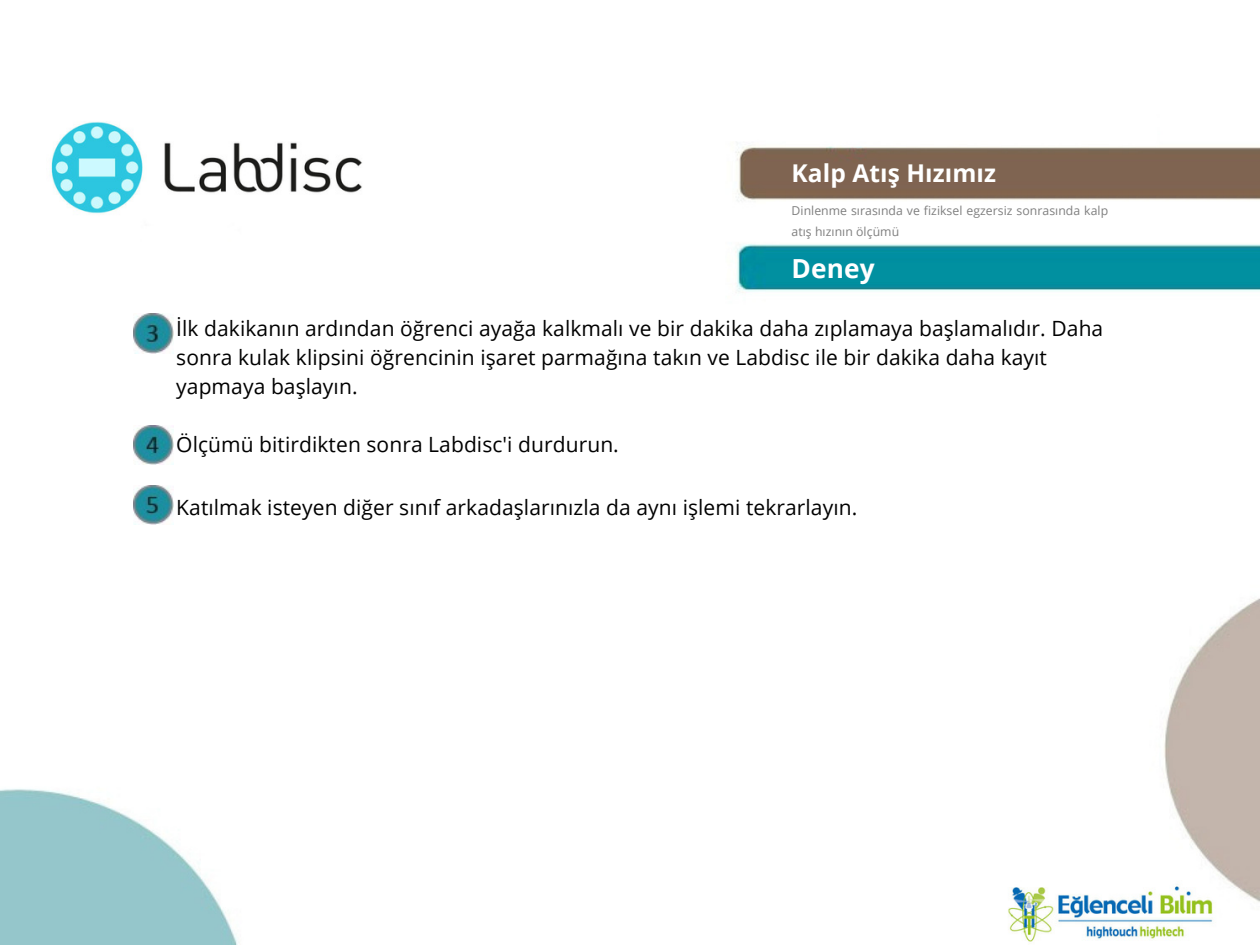
<style>
.page{position:relative;width:1260px;height:945px;background:#fff}
.page>*{position:absolute;margin:0;border:0;box-sizing:border-box;transform-origin:0 0}
.t1{font:700 26.25px "Open Sans";letter-spacing:.005em;color:#fff}
.t2{font:700 24.5px "Open Sans";letter-spacing:.005em;color:#fff}
.t3{font:21px/28.9px "Open Sans";letter-spacing:.005em;color:#000}
.t4{font:12.25px/21px "Open Sans";letter-spacing:.005em;color:#7f7f7f}
</style>
<div class="page">
<img style="left:0;top:121px;width:1260px;height:824px">
<img style="left:134px;top:485px;width:39px;height:40px">
<img style="left:134px;top:425px;width:39px;height:40px">
<img style="left:134px;top:314px;width:39px;height:39px">
<h1 class="t2" style="left:792px;top:156px;width:206px">Kalp Atış Hızımız</h1>
<h2 class="t4" style="left:792px;top:200px;width:318px">Dinlenme sırasında ve fiziksel egzersiz sonrasında kalp atış hızının ölçümü</h2>
<p class="t1" style="left:792px;top:250px;width:85px">Deney</p>
<h1 class="t3" style="left:176px;top:314px;width:929px">İlk dakikanın ardından öğrenci ayağa kalkmalı ve bir dakika daha zıplamaya başlamalıdır. Daha sonra kulak klipsini öğrencinin işaret parmağına takın ve Labdisc ile bir dakika daha kayıt yapmaya başlayın.</h1>
<h2 class="t3" style="left:176px;top:429px;width:444px">Ölçümü bitirdikten sonra Labdisc'i durdurun.</h2>
<h2 class="t3" style="left:176px;top:492px;width:683px">Katılmak isteyen diğer sınıf arkadaşlarınızla da aynı işlemi tekrarlayın.</h2>
</div>
